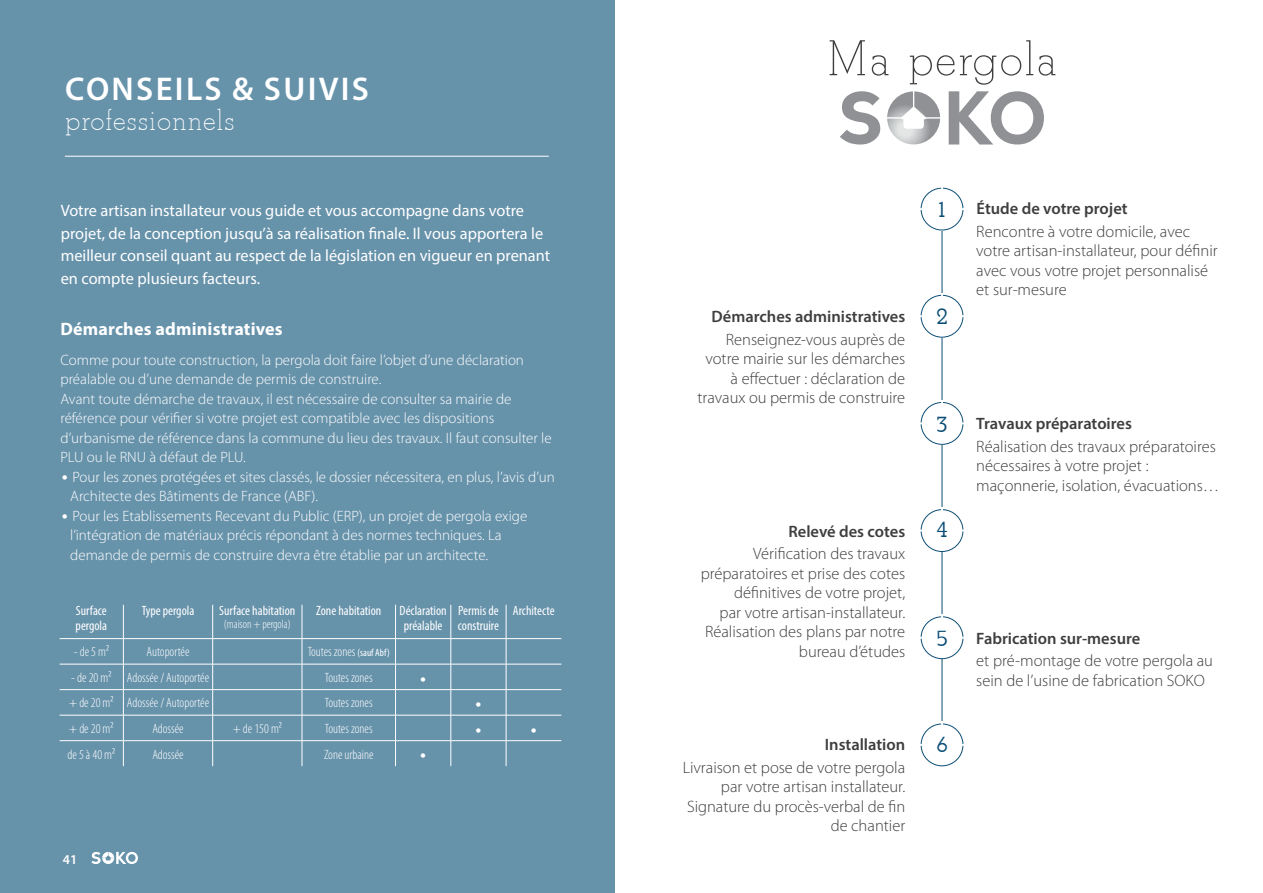
<style>
.page{position:relative;width:1263px;height:893px;background:#fff}
.page>*{position:absolute;margin:0;border:0;box-sizing:border-box;transform-origin:0 0}
.t1{font:52.5px "Beton T Ligh";letter-spacing:.01em;color:#3e3e3f}
.t2{font:600 33px "Myriad Pro";letter-spacing:.07em;color:#fff}
.t3{font:31.5px "Beton T Ligh";letter-spacing:.01em;color:#fff}
.t4{font:600 24.3px "Beton T";color:#0c4e76}
.t5{font:21px "Myriad Pro";color:#fff}
.t6{font:700 18px "Myriad Pro";letter-spacing:.01em;color:#fff}
.t7{font:300 16.5px/19.5px "Myriad Pro";color:#3e3e3f}
.t8{font:16.5px/22.5px "Myriad Pro";color:#fff}
.t9{font:600 16.5px "Myriad Pro";color:#3e3e3f}
.t10{font:300 15px/19.5px "Myriad Pro";color:#fff}
.t11{font:300 condensed 13.5px "Myriad Pro";color:#fff}
.t12{font:condensed 13.5px/15px "Myriad Pro";color:#fff}
.t13{font:600 13.5px "Myriad Pro";color:#fff}
.t14{font:300 condensed 12px "Myriad Pro";color:#fff}
.s1{font-family:"Lato"}
.s2{font-weight:400;font-size:10.5px}
</style>
<div class="page">
<div style="left:0;top:0;width:614px;height:893px;background:#6692aa"></div>
<hr style="left:65px;top:156px;width:484px;height:1px;background:#fff">
<hr style="left:942px;top:230px;width:1px;height:536px;background:#0c4e76">
<div style="left:921px;top:293px;width:42px;height:45px;background:#fff"></div>
<svg style="left:921px;top:295px;width:42px;height:43px"></svg>
<div style="left:921px;top:507px;width:42px;height:45px;background:#fff"></div>
<svg style="left:921px;top:509px;width:42px;height:43px"></svg>
<div style="left:921px;top:721px;width:42px;height:45px;background:#fff"></div>
<svg style="left:921px;top:724px;width:42px;height:42px"></svg>
<svg style="left:921px;top:188px;width:42px;height:42px"></svg>
<div style="left:921px;top:400px;width:42px;height:45px;background:#fff"></div>
<svg style="left:921px;top:402px;width:42px;height:43px"></svg>
<div style="left:921px;top:614px;width:42px;height:45px;background:#fff"></div>
<svg style="left:921px;top:616px;width:42px;height:43px"></svg>
<div style="left:934px;top:515px;width:15px;height:25px;background:#fff"></div>
<div style="left:936px;top:626px;width:12px;height:20px;background:#fff"></div>
<div style="left:934px;top:730px;width:15px;height:25px;background:#fff"></div>
<svg style="left:840px;top:91px;width:40px;height:54px"></svg>
<svg style="left:949px;top:91px;width:95px;height:54px"></svg>
<svg style="left:887px;top:91px;width:53px;height:53px"></svg>
<hr style="left:123px;top:605px;width:1px;height:33px;background:#fff">
<hr style="left:212px;top:605px;width:1px;height:33px;background:#fff">
<hr style="left:302px;top:605px;width:1px;height:33px;background:#fff">
<hr style="left:395px;top:605px;width:1px;height:33px;background:#fff">
<hr style="left:451px;top:605px;width:1px;height:33px;background:#fff">
<hr style="left:506px;top:605px;width:1px;height:33px;background:#fff">
<hr style="left:60px;top:638px;width:63px;height:1px;background:#fff">
<hr style="left:123px;top:638px;width:90px;height:1px;background:#fff">
<hr style="left:213px;top:638px;width:89px;height:1px;background:#fff">
<hr style="left:302px;top:638px;width:93px;height:1px;background:#fff">
<hr style="left:395px;top:638px;width:56px;height:1px;background:#fff">
<hr style="left:451px;top:638px;width:55px;height:1px;background:#fff">
<hr style="left:506px;top:638px;width:55px;height:1px;background:#fff">
<hr style="left:60px;top:664px;width:63px;height:1px;background:#fff">
<hr style="left:123px;top:664px;width:90px;height:1px;background:#fff">
<hr style="left:213px;top:664px;width:89px;height:1px;background:#fff">
<hr style="left:302px;top:664px;width:93px;height:1px;background:#fff">
<hr style="left:395px;top:664px;width:56px;height:1px;background:#fff">
<hr style="left:451px;top:664px;width:55px;height:1px;background:#fff">
<hr style="left:506px;top:664px;width:55px;height:1px;background:#fff">
<hr style="left:60px;top:689px;width:63px;height:1px;background:#fff">
<hr style="left:123px;top:689px;width:90px;height:1px;background:#fff">
<hr style="left:213px;top:689px;width:89px;height:1px;background:#fff">
<hr style="left:302px;top:689px;width:93px;height:1px;background:#fff">
<hr style="left:395px;top:689px;width:56px;height:1px;background:#fff">
<hr style="left:451px;top:689px;width:55px;height:1px;background:#fff">
<hr style="left:506px;top:689px;width:55px;height:1px;background:#fff">
<hr style="left:60px;top:715px;width:63px;height:1px;background:#fff">
<hr style="left:123px;top:715px;width:90px;height:1px;background:#fff">
<hr style="left:213px;top:715px;width:89px;height:1px;background:#fff">
<hr style="left:302px;top:715px;width:93px;height:1px;background:#fff">
<hr style="left:395px;top:715px;width:56px;height:1px;background:#fff">
<hr style="left:451px;top:715px;width:55px;height:1px;background:#fff">
<hr style="left:506px;top:715px;width:55px;height:1px;background:#fff">
<hr style="left:60px;top:740px;width:63px;height:1px;background:#fff">
<hr style="left:123px;top:740px;width:90px;height:1px;background:#fff">
<svg style="left:123px;top:639px;width:1px;height:127px"></svg>
<hr style="left:213px;top:740px;width:89px;height:1px;background:#fff">
<svg style="left:212px;top:639px;width:1px;height:127px"></svg>
<hr style="left:302px;top:740px;width:93px;height:1px;background:#fff">
<svg style="left:302px;top:639px;width:1px;height:127px"></svg>
<hr style="left:395px;top:740px;width:56px;height:1px;background:#fff">
<svg style="left:395px;top:639px;width:1px;height:127px"></svg>
<hr style="left:451px;top:740px;width:55px;height:1px;background:#fff">
<svg style="left:451px;top:639px;width:1px;height:127px"></svg>
<hr style="left:506px;top:740px;width:55px;height:1px;background:#fff">
<svg style="left:506px;top:639px;width:1px;height:127px"></svg>
<svg style="left:91px;top:852px;width:47px;height:12px"></svg>
<h2 class="t2" style="left:65px;top:68px;width:305px">CONSEILS &amp; SUIVIS</h2>
<h3 class="t3" style="left:65px;top:102px;width:171px">professionnels</h3>
<p class="t8" style="left:61px;top:199px;width:491px">Votre artisan installateur vous guide et vous accompagne dans votre projet, de la conception jusqu’à sa réalisation finale. Il vous apportera le meilleur conseil quant au respect de la législation en vigueur en prenant en compte plusieurs facteurs.</p>
<p class="t6" style="left:60px;top:317px;width:224px">Démarches administratives</p>
<p class="t10" style="left:60px;top:350px;width:493px">Comme pour toute construction, la pergola doit faire l’objet d’une déclaration préalable ou d’une demande de permis de construire.<br>Avant toute démarche de travaux, il est nécessaire de consulter sa mairie de référence pour vérifier si votre projet est compatible avec les dispositions d’urbanisme de référence dans la commune du lieu des travaux. Il faut consulter le PLU ou le RNU à défaut de PLU.</p>
<p class="t10" style="left:70px;top:467px;width:486px;text-indent:-10px"><span class="s1">•</span> Pour les zones protégées et sites classés, le dossier nécessitera, en plus, l’avis d’un<br>Architecte des Bâtiments de France (ABF).</p>
<p class="t10" style="left:70px;top:506px;width:458px;text-indent:-10px"><span class="s1">•</span> Pour les Etablissements Recevant du Public (ERP), un projet de pergola exige l’intégration de matériaux précis répondant à des normes techniques. La demande de permis de construire devra être établie par un architecte.</p>
<p class="t12" style="left:76px;top:603px;width:33px">Surface pergola</p>
<p class="t12" style="left:142px;top:603px;width:54px">Type pergola</p>
<p class="t12" style="left:219px;top:603px;width:78px">Surface habitation</p>
<p class="t14" style="left:224px;top:617px;width:69px">(maison + pergola)</p>
<p class="t12" style="left:316px;top:603px;width:67px">Zone habitation</p>
<p class="t12" style="left:400px;top:603px;width:49px;text-align:center">Déclaration préalable</p>
<p class="t12" style="left:458px;top:603px;width:43px">Permis de construire</p>
<p class="t12" style="left:513px;top:603px;width:43px">Architecte</p>
<p class="t11" style="left:74px;top:644px;width:37px">- de 5 m²</p>
<p class="t11" style="left:147px;top:644px;width:44px">Autoportée</p>
<p class="t11" style="left:308px;top:644px;width:84px">Toutes zones <span class="s2">(sauf Abf)</span></p>
<p class="t11" style="left:71px;top:669px;width:139px">- de 20 m² Adossée / Autoportée</p>
<p class="t11" style="left:325px;top:669px;width:49px">Toutes zones</p>
<h3 class="t5" style="left:420px;top:665px;width:7px">•</h3>
<p class="t11" style="left:69px;top:695px;width:141px">+ de 20 m² Adossée / Autoportée</p>
<p class="t11" style="left:325px;top:695px;width:49px">Toutes zones</p>
<h3 class="t5" style="left:475px;top:690px;width:7px">•</h3>
<p class="t11" style="left:69px;top:720px;width:46px">+ de 20 m²</p>
<p class="t11" style="left:152px;top:720px;width:33px">Adossée</p>
<p class="t11" style="left:233px;top:720px;width:51px">+ de 150 m²</p>
<p class="t11" style="left:325px;top:720px;width:49px">Toutes zones</p>
<h3 class="t5" style="left:475px;top:716px;width:63px">• •</h3>
<p class="t11" style="left:68px;top:746px;width:49px">de 5 à 40 m²</p>
<p class="t11" style="left:152px;top:746px;width:33px">Adossée</p>
<p class="t11" style="left:324px;top:746px;width:51px">Zone urbaine</p>
<h3 class="t5" style="left:420px;top:741px;width:7px">•</h3>
<p class="t13" style="left:63px;top:851px;width:16px">41</p>
<h1 class="t1" style="left:826px;top:29px;width:233px">Ma pergola</h1>
<p class="t9" style="left:712px;top:306px;width:195px">Démarches administratives</p>
<p class="t7" style="left:697px;top:329px;width:209px;text-align:right">Renseignez-vous auprès de votre mairie sur les démarches à effectuer : déclaration de travaux ou permis de construire</p>
<p class="t9" style="left:788px;top:521px;width:118px">Relevé des cotes</p>
<p class="t7" style="left:701px;top:544px;width:206px;text-align:right">Vérification des travaux préparatoires et prise des cotes définitives de votre projet,<br>par votre artisan-installateur.<br>Réalisation des plans par notre bureau d’études</p>
<p class="t9" style="left:825px;top:734px;width:82px">Installation</p>
<p class="t7" style="left:683px;top:757px;width:224px;text-align:right">Livraison et pose de votre pergola par votre artisan installateur.<br>Signature du procès-verbal de fin de chantier</p>
<h3 class="t4" style="left:936px;top:195px;width:14px">1</h3>
<h3 class="t4" style="left:936px;top:302px;width:14px">2</h3>
<p class="t9" style="left:976px;top:198px;width:153px">Étude de votre projet</p>
<p class="t7" style="left:976px;top:222px;width:243px">Rencontre à votre domicile, avec votre artisan-installateur, pour définir avec vous votre projet personnalisé et sur-mesure</p>
<h3 class="t4" style="left:936px;top:410px;width:14px">3</h3>
<h3 class="t4" style="left:936px;top:516px;width:14px">4</h3>
<p class="t9" style="left:976px;top:413px;width:157px">Travaux préparatoires</p>
<p class="t7" style="left:976px;top:436px;width:244px">Réalisation des travaux préparatoires nécessaires à votre projet : maçonnerie, isolation, évacuations…</p>
<h3 class="t4" style="left:936px;top:624px;width:14px">5</h3>
<h3 class="t4" style="left:936px;top:730px;width:14px">6</h3>
<p class="t9" style="left:976px;top:628px;width:166px">Fabrication sur-mesure</p>
<p class="t7" style="left:976px;top:651px;width:238px">et pré-montage de votre pergola au sein de l’usine de fabrication SOKO</p>
</div>
